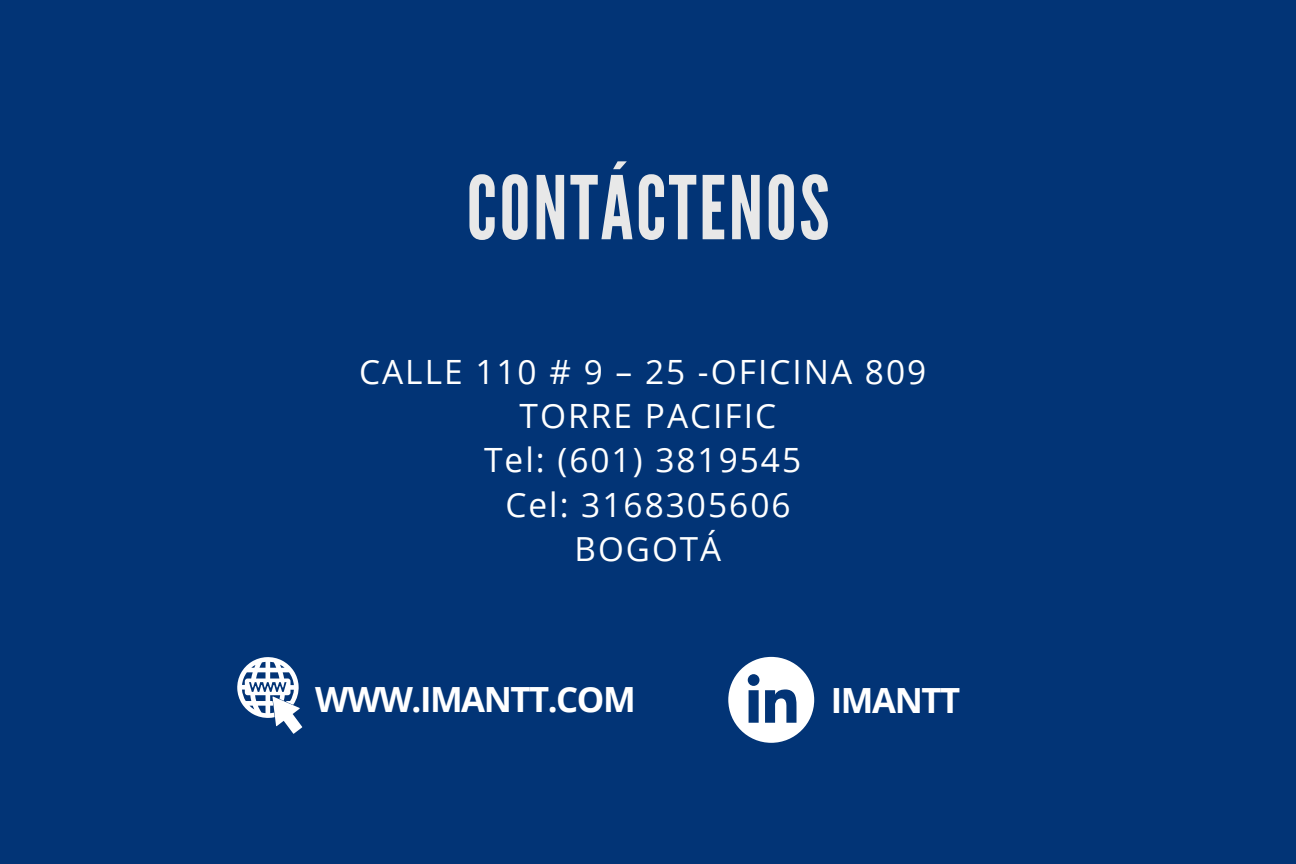
<style>
.page{position:relative;width:1296px;height:864px;background:#023476}
.page>*{position:absolute;margin:0;border:0;box-sizing:border-box;transform-origin:0 0}
.t1{font:87.55px "League Gothic";letter-spacing:.03em;color:#e8e8e8}
.t2{font:700 34.7px "Open Sans";letter-spacing:-.04em;color:#fff}
.t3{font:33.45px/44.2px "Open Sans";letter-spacing:.06em;color:#fff;text-align:center}
.t4{font:33.2px "Open Sans";letter-spacing:.06em;color:#fff}
</style>
<div class="page">
<svg style="left:237px;top:657px;width:65px;height:77px"></svg>
<svg style="left:728px;top:657px;width:86px;height:86px"></svg>
<h1 class="t1" style="left:467px;top:157px;width:364px">CONTÁCTENOS</h1>
<p class="t3" style="left:359px;top:349px;width:569px">CALLE 110 # 9 – 25 -OFICINA 809<br>TORRE PACIFIC<br>Tel: (601) 3819545<br>Cel: 3168305606</p>
<p class="t4" style="left:575px;top:525px;width:148px">BOGOTÁ</p>
<p class="t2" style="left:315px;top:675px;width:322px">WWW.IMANTT.COM</p>
<p class="t2" style="left:831px;top:676px;width:131px">IMANTT</p>
</div>
